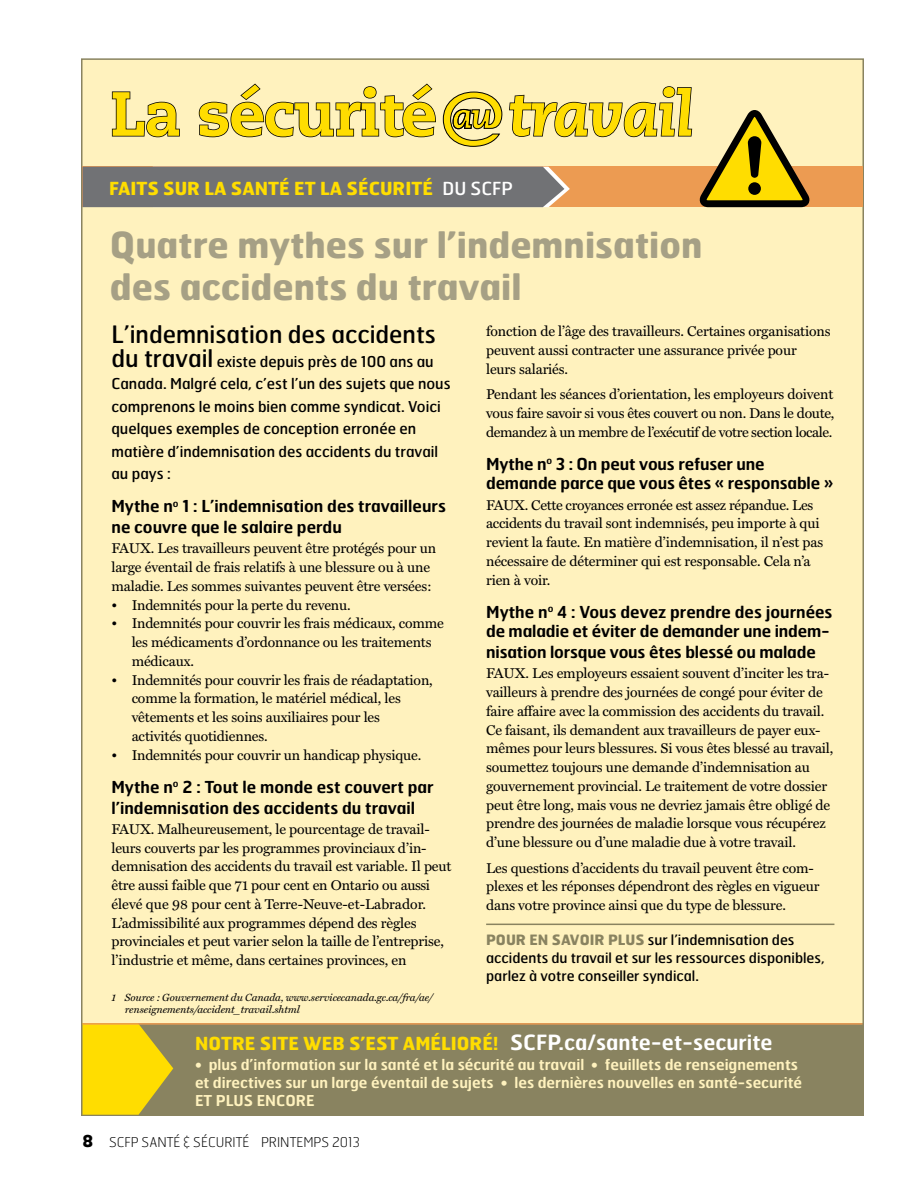
<style>
.page{position:relative;width:918px;height:1188px;background:#fff}
.page>*{position:absolute;margin:0;border:0;box-sizing:border-box;transform-origin:0 0}
.t1{font:800 62.25px "Caecilia";letter-spacing:-.02em;color:#fd0}
.t2{font:700 36px/42px "Hermes FB";color:#a6a085}
.t3{font:24px "Hermes FB";color:#000}
.t4{font:700 18px "Hermes FB";color:#fd0}
.t5{font:600 16.5px/21px "Hermes FB";color:#000}
.t6{font:15px/22.5px "Hermes FB";color:#000}
.t7{font:600 15px/18px "Hermes FB";color:#fff2be}
.t8{font:14.25px/18.8px "Miller Text";letter-spacing:-.01em;color:#000}
.t9{font:14.25px/18px "Hermes FB";color:#000}
.t10{font:700 14.25px "Hermes FB";color:#898360}
.t11{font:100 13.5px "Hermes FB";color:#000}
.t12{font:italic 10.5px/12px "Miller Text";letter-spacing:-.01em;color:#000}
.s1{font-style:italic}
.s2{font-weight:400;color:#fff}
.s3{font-size:24px}
.s4{font-weight:600;font-size:21px;color:#fff}
.s5{font-weight:700;font-size:16.5px}
</style>
<div class="page">
<div style="left:81px;top:58px;width:783px;height:1058px;background:#fff2be;border:2px solid #898360"></div>
<div style="left:81px;top:1023px;width:783px;height:92px;background:#898360"></div>
<svg style="left:83px;top:1025px;width:90px;height:90px"></svg>
<hr style="left:82px;top:1023px;width:780px;height:2px;background:#ec9b52">
<div style="left:82px;top:167px;width:781px;height:40px;background:#ec9b52"></div>
<svg style="left:111px;top:91px;width:69px;height:47px"></svg>
<svg style="left:198px;top:83px;width:238px;height:55px"></svg>
<div style="left:82px;top:167px;width:488px;height:40px;background:#717275"></div>
<svg style="left:699px;top:110px;width:111px;height:97px"></svg>
<svg style="left:443px;top:86px;width:250px;height:61px"></svg>
<hr style="left:486px;top:924px;width:348px;height:1px;background:#898360">
<h1 class="t1" style="left:110px;top:75px;width:585px">La sécurité <span class="s1">travail</span></h1>
<p class="t4" style="left:109px;top:176px;width:405px">Faits sur la santé et la sécurité <span class="s2">du SCFP</span></p>
<h2 class="t2" style="left:110px;top:223px;width:594px">Quatre mythes sur l’indemnisation des accidents du travail</h2>
<h3 class="t3" style="left:111px;top:318px;width:326px">L’indemnisation des accidents</h3>
<p class="t6" style="left:111px;top:349px;width:341px"><span class="s3">du travail</span> existe depuis près de 100 ans au Canada. Malgré cela, c’est l’un des sujets que nous comprenons le moins bien comme syndicat. Voici quelques exemples de conception erronée en matière d’indemnisation des accidents du travail au pays :</p>
<p class="t5" style="left:111px;top:495px;width:336px">Mythe n<sup>o</sup> 1 : L’indemnisation des travailleurs ne couvre que le salaire perdu</p>
<p class="t8" style="left:111px;top:539px;width:326px">FAUX. Les travailleurs peuvent être protégés pour un large éventail de frais relatifs à une blessure ou à une maladie. Les sommes suivantes peuvent être versées:</p>
<p class="t8" style="left:111px;top:596px;width:241px">• Indemnités pour la perte du revenu.</p>
<p class="t8" style="left:132px;top:614px;width:314px;text-indent:-20px">• Indemnités pour couvrir les frais médicaux, comme les médicaments d’ordonnance ou les traitements médicaux.</p>
<p class="t8" style="left:132px;top:671px;width:303px;text-indent:-20px">• Indemnités pour couvrir les frais de réadaptation, comme la formation, le matériel médical, les vêtements et les soins auxiliaires pour les activités quotidiennes.</p>
<p class="t8" style="left:111px;top:746px;width:311px">• Indemnités pour couvrir un handicap physique.</p>
<p class="t5" style="left:111px;top:775px;width:324px">Mythe n<sup>o</sup> 2 : Tout le monde est couvert par l’indemnisation des accidents du travail</p>
<p class="t8" style="left:111px;top:820px;width:342px">FAUX. Malheureusement, le pourcentage de travail&shy;leurs couverts par les programmes provinciaux d’in&shy;demnisation des accidents du travail est variable. Il peut être aussi faible que 71 pour cent en Ontario ou aussi élevé que 98 pour cent à Terre-Neuve-et-Labrador.<br>L’admissibilité aux programmes dépend des règles provinciales et peut varier selon la taille de l’entreprise, l’industrie et même, dans certaines provinces, en</p>
<p class="t12" style="left:125px;top:992px;width:310px;text-indent:-14px">1 Source : Gouvernement du Canada, www.servicecanada.gc.ca/fra/ae/ renseignements/accident_travail.shtml</p>
<p class="t8" style="left:486px;top:322px;width:346px">fonction de l’âge des travailleurs. Certaines organisations peuvent aussi contracter une assurance privée pour<br>leurs salariés.</p>
<p class="t8" style="left:486px;top:385px;width:350px;text-align:justify">Pendant les séances d’orientation, les employeurs doivent vous faire savoir si vous êtes couvert ou non. Dans le doute, demandez à un membre de l’exécutif de votre section locale.</p>
<p class="t5" style="left:486px;top:454px;width:349px;line-height:19.5px">Mythe n<sup>o</sup> 3 : On peut vous refuser une demande parce que vous êtes « responsable »</p>
<p class="t8" style="left:486px;top:496px;width:339px">FAUX. Cette croyances erronée est assez répandue. Les accidents du travail sont indemnisés, peu importe à qui revient la faute. En matière d’indemnisation, il n’est pas nécessaire de déterminer qui est responsable. Cela n’a rien à voir.</p>
<p class="t5" style="left:486px;top:601px;width:348px;line-height:19.5px">Mythe n<sup>o</sup> 4 : Vous devez prendre des journées de maladie et éviter de demander une indem-</p>
<p class="t5" style="left:486px;top:641px;width:331px">nisation lorsque vous êtes blessé ou malade</p>
<p class="t8" style="left:486px;top:664px;width:349px">FAUX. Les employeurs essaient souvent d’inciter les tra&shy;vailleurs à prendre des journées de congé pour éviter de faire affaire avec la commission des accidents du travail.<br>Ce faisant, ils demandent aux travailleurs de payer eux&shy;mêmes pour leurs blessures. Si vous êtes blessé au travail, soumettez toujours une demande d’indemnisation au gouvernement provincial. Le traitement de votre dossier peut être long, mais vous ne devriez jamais être obligé de prendre des journées de maladie lorsque vous récupérez d’une blessure ou d’une maladie due à votre travail.</p>
<p class="t8" style="left:486px;top:859px;width:335px">Les questions d’accidents du travail peuvent être com&shy;plexes et les réponses dépendront des règles en vigueur dans votre province ainsi que du type de blessure.</p>
<p class="t10" style="left:486px;top:930px;width:21px">POUR</p>
<p class="t10" style="left:530px;top:930px;width:50px">EN SAVOIR</p>
<p class="t10" style="left:608px;top:930px;width:20px">PLUS</p>
<p class="t9" style="left:486px;top:930px;width:340px;text-indent:162px">sur l’indemnisation des accidents du travail et sur les ressources disponibles, parlez à votre conseiller syndical.</p>
<p class="t4" style="left:195px;top:1032px;width:579px">Notre site Web s’est amélioré! <span class="s4">SCFP.ca/sante-et-securite</span></p>
<p class="t7" style="left:195px;top:1055px;width:609px">• plus d’information sur la santé et la sécurité au travail • feuillets de renseignements et directives sur un large éventail de sujets • les dernières nouvelles en santé-securité et plus encor</p>
<p class="t7" style="left:306px;top:1091px;width:10px">e</p>
<p class="t11" style="left:82px;top:1133px;width:195px"><span class="s5">8</span> SCFP SANTÉ &amp; SÉCURITÉ PRINT</p>
<p class="t11" style="left:296px;top:1133px;width:65px">EMPS 2013</p>
</div>
